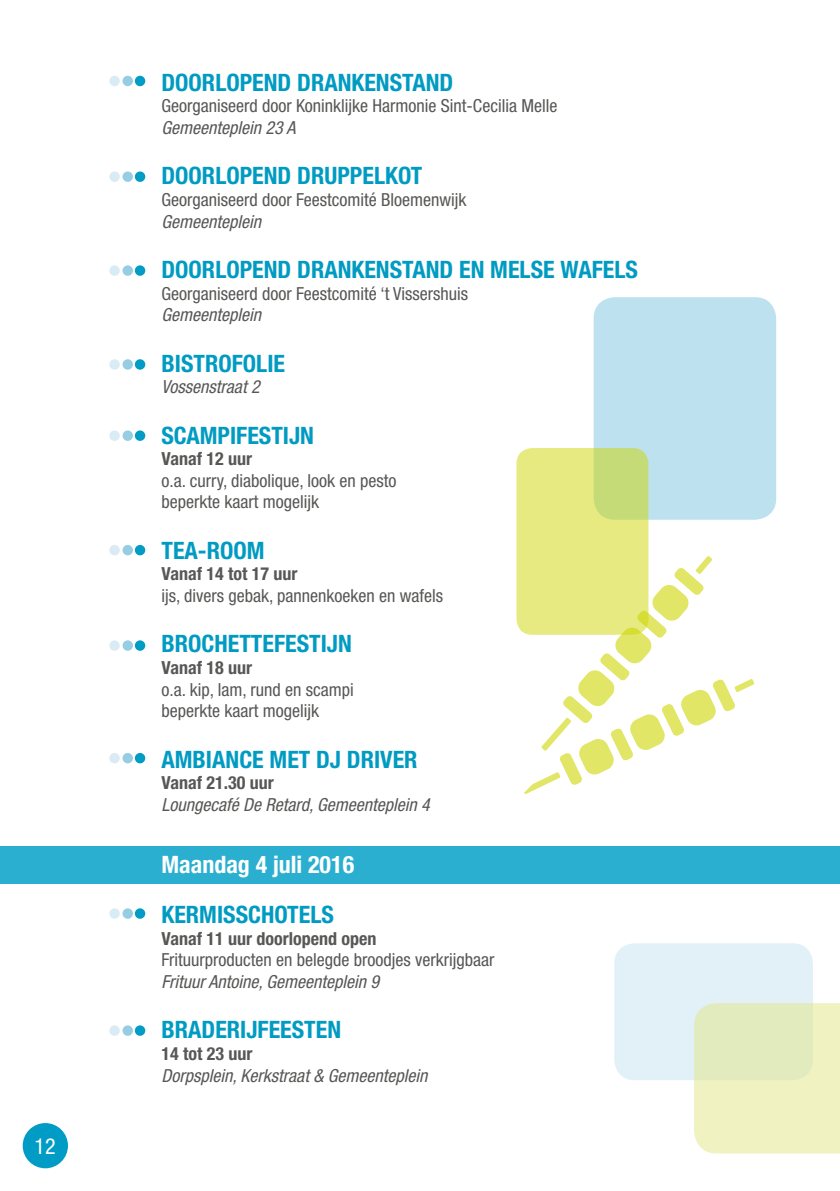
<style>
.page{position:relative;width:840px;height:1191px;background:#fff}
.page>*{position:absolute;margin:0;border:0;box-sizing:border-box;transform-origin:0 0}
.t1{font:700 condensed 24px "Helvetica Neue";color:#009bc2}
.t2{font:700 condensed 24px "Helvetica Neue";color:#fff}
.t3{font:condensed 22px "Helvetica Neue";color:#fff}
.t4{font:condensed 18px/21.6px "Helvetica Neue";color:#575756}
.t5{font:italic condensed 18px "Helvetica Neue";color:#575756}
.t6{font:700 condensed 18px "Helvetica Neue";color:#575756}
</style>
<div class="page">
<div style="left:593px;top:297px;width:182px;height:223px;background:#bde1ee;border-radius:21px"></div>
<svg style="left:516px;top:448px;width:132px;height:187px;background:#dde67d"></svg>
<div style="left:109px;top:76px;width:11px;height:10px;background:#d9ecf5;border-radius:50%"></div>
<div style="left:122px;top:76px;width:11px;height:10px;background:#97cde3;border-radius:50%"></div>
<div style="left:135px;top:76px;width:10px;height:10px;background:#009cc5;border-radius:50%"></div>
<div style="left:109px;top:171px;width:11px;height:11px;background:#d9ecf5;border-radius:50%"></div>
<div style="left:122px;top:171px;width:11px;height:11px;background:#97cde3;border-radius:50%"></div>
<div style="left:135px;top:171px;width:10px;height:11px;background:#009cc5;border-radius:50%"></div>
<div style="left:109px;top:265px;width:11px;height:11px;background:#d9ecf5;border-radius:50%"></div>
<div style="left:122px;top:265px;width:11px;height:11px;background:#97cde3;border-radius:50%"></div>
<div style="left:135px;top:265px;width:10px;height:11px;background:#009cc5;border-radius:50%"></div>
<div style="left:109px;top:359px;width:11px;height:11px;background:#d9ecf5;border-radius:50%"></div>
<div style="left:122px;top:359px;width:11px;height:11px;background:#97cde3;border-radius:50%"></div>
<div style="left:135px;top:359px;width:10px;height:11px;background:#009cc5;border-radius:50%"></div>
<div style="left:109px;top:430px;width:11px;height:11px;background:#d9ecf5;border-radius:50%"></div>
<div style="left:122px;top:430px;width:11px;height:11px;background:#97cde3;border-radius:50%"></div>
<div style="left:135px;top:430px;width:10px;height:11px;background:#009cc5;border-radius:50%"></div>
<div style="left:109px;top:545px;width:11px;height:10px;background:#d9ecf5;border-radius:50%"></div>
<div style="left:122px;top:545px;width:11px;height:10px;background:#97cde3;border-radius:50%"></div>
<div style="left:135px;top:545px;width:10px;height:10px;background:#009cc5;border-radius:50%"></div>
<div style="left:109px;top:640px;width:11px;height:11px;background:#d9ecf5;border-radius:50%"></div>
<div style="left:122px;top:640px;width:11px;height:11px;background:#97cde3;border-radius:50%"></div>
<div style="left:135px;top:640px;width:10px;height:11px;background:#009cc5;border-radius:50%"></div>
<div style="left:109px;top:753px;width:11px;height:10px;background:#d9ecf5;border-radius:50%"></div>
<div style="left:122px;top:753px;width:11px;height:10px;background:#97cde3;border-radius:50%"></div>
<div style="left:135px;top:753px;width:10px;height:10px;background:#009cc5;border-radius:50%"></div>
<div style="left:109px;top:908px;width:11px;height:10px;background:#d9ecf5;border-radius:50%"></div>
<div style="left:122px;top:908px;width:11px;height:10px;background:#97cde3;border-radius:50%"></div>
<div style="left:135px;top:908px;width:10px;height:10px;background:#009cc5;border-radius:50%"></div>
<div style="left:109px;top:1025px;width:11px;height:10px;background:#d9ecf5;border-radius:50%"></div>
<div style="left:122px;top:1025px;width:11px;height:10px;background:#97cde3;border-radius:50%"></div>
<div style="left:135px;top:1025px;width:10px;height:10px;background:#009cc5;border-radius:50%"></div>
<div style="left:0;top:846px;width:839px;height:37px;background:#2aafd1"></div>
<svg style="left:522px;top:555px;width:232px;height:239px"></svg>
<div style="left:614px;top:943px;width:198px;height:137px;background:#e2f0f7;border-radius:20px"></div>
<svg style="left:694px;top:1003px;width:145px;height:150px;background:#eaefc1"></svg>
<div style="left:23px;top:1123px;width:45px;height:45px;background:#009cc5;border-radius:50%"></div>
<p class="t3" style="left:35px;top:1133px;width:23px">12</p>
<h1 class="t1" style="left:161px;top:68px;width:293px">DOORLOPEND DRANKENSTAND</h1>
<p class="t4" style="left:161px;top:95px;width:397px">Georganiseerd door Koninklijke Harmonie Sint-Cecilia Melle</p>
<p class="t5" style="left:161px;top:117px;width:135px">Gemeenteplein 23 A</p>
<h1 class="t1" style="left:161px;top:161px;width:262px">DOORLOPEND DRUPPELKOT</h1>
<p class="t4" style="left:161px;top:189px;width:306px">Georganiseerd door Feestcomité Bloemenwijk</p>
<p class="t5" style="left:161px;top:211px;width:101px">Gemeenteplein</p>
<h1 class="t1" style="left:161px;top:255px;width:477px">DOORLOPEND DRANKENSTAND EN MELSE WAFELS</h1>
<p class="t4" style="left:161px;top:282px;width:308px">Georganiseerd door Feestcomité ‘t Vissershuis</p>
<p class="t5" style="left:161px;top:304px;width:101px">Gemeenteplein</p>
<h1 class="t1" style="left:161px;top:348px;width:125px">BISTROFOLIE</h1>
<p class="t5" style="left:161px;top:376px;width:100px">Vossenstraat 2</p>
<h1 class="t1" style="left:161px;top:420px;width:154px">SCAMPIFESTIJN</h1>
<p class="t6" style="left:161px;top:448px;width:92px">Vanaf 12 uur</p>
<p class="t4" style="left:161px;top:469px;width:236px">o.a. curry, diabolique, look en pesto beperkte kaart mogelijk</p>
<h1 class="t1" style="left:161px;top:536px;width:105px">TEA-ROOM</h1>
<p class="t6" style="left:161px;top:563px;width:137px">Vanaf 14 tot 17 uur</p>
<p class="t4" style="left:161px;top:585px;width:283px">ijs, divers gebak, pannenkoeken en wafels</p>
<h1 class="t1" style="left:161px;top:629px;width:192px">BROCHETTEFESTIJN</h1>
<p class="t6" style="left:161px;top:657px;width:92px">Vanaf 18 uur</p>
<p class="t4" style="left:161px;top:678px;width:194px">o.a. kip, lam, rund en scampi beperkte kaart mogelijk</p>
<h1 class="t1" style="left:161px;top:744px;width:257px">AMBIANCE MET DJ DRIVER</h1>
<p class="t6" style="left:161px;top:772px;width:114px">Vanaf 21.30 uur</p>
<p class="t5" style="left:161px;top:794px;width:270px">Loungecafé De Retard, Gemeenteplein 4</p>
<h1 class="t2" style="left:161px;top:849px;width:194px">Maandag 4 juli 2016</h1>
<h1 class="t1" style="left:161px;top:900px;width:174px">KERMISSCHOTELS</h1>
<p class="t6" style="left:161px;top:927px;width:216px">Vanaf 11 uur doorlopend open</p>
<p class="t4" style="left:161px;top:949px;width:334px">Frituurproducten en belegde broodjes verkrijgbaar</p>
<p class="t5" style="left:161px;top:971px;width:219px">Frituur Antoine, Gemeenteplein 9</p>
<h1 class="t1" style="left:161px;top:1015px;width:181px">BRADERIJFEESTEN</h1>
<p class="t6" style="left:161px;top:1042px;width:92px">14 tot 23 uur</p>
<p class="t5" style="left:161px;top:1064px;width:267px">Dorpsplein, Kerkstraat &amp; Gemeenteplein</p>
</div>
